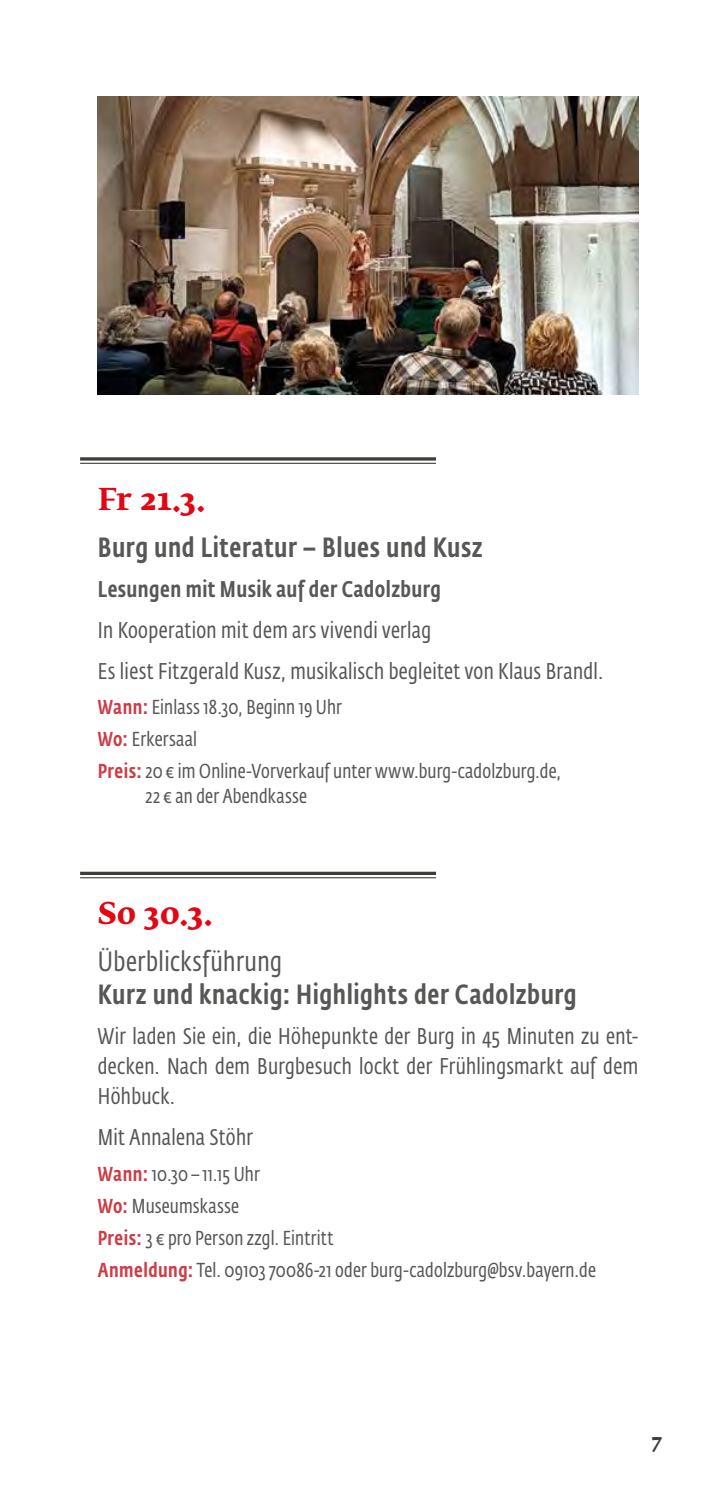
<style>
.page{position:relative;width:709px;height:1489px;background:#fff}
.page>*{position:absolute;margin:0;border:0;box-sizing:border-box;transform-origin:0 0}
.t1{font:700 30px "Fedra Serif B Std";letter-spacing:-.005em;color:#e30613}
.t2{font:500 27.5px "Fedra Sans Cond Std";letter-spacing:.025em;color:#575756}
.t3{font:27.5px "Fedra Sans Cond Std";letter-spacing:.02em;color:#575756}
.t4{font:22.5px/30px "Fedra Sans Cond Std";letter-spacing:.015em;color:#575756}
.t5{font:500 22.5px "Fedra Sans Cond Std";letter-spacing:.02em;color:#575756}
.t6{font:20px/32px "Fedra Sans Cond Std";letter-spacing:.01em;color:#575756}
.t7{font:700 20px "Fedra Serif B Pro";color:#3e3d3a}
.s1{font-weight:500;color:#cc3d47}
</style>
<div class="page">
<img style="left:98px;top:96px;width:540px;height:298px">
<hr style="left:80px;top:457px;width:356px;height:3px;background:#3e3d3a">
<hr style="left:80px;top:463px;width:356px;height:1px;background:#3e3d3a">
<svg style="left:80px;top:871px;width:356px;height:4px"></svg>
<hr style="left:80px;top:877px;width:356px;height:1px;background:#3e3d3a">
<h1 class="t1" style="left:98px;top:477px;width:108px">Fr 21.3.</h1>
<h2 class="t2" style="left:98px;top:530px;width:386px">Burg und Literatur – Blues und Kusz</h2>
<p class="t5" style="left:98px;top:576px;width:344px">Lesungen mit Musik auf der Cadolzburg</p>
<p class="t4" style="left:98px;top:610px;width:507px;line-height:40.8px">In Kooperation mit dem ars vivendi verlag<br>Es liest Fitzgerald Kusz, musikalisch begleitet von Klaus Brandl.</p>
<p class="t6" style="left:98px;top:691px;width:464px"><span class="s1">Wann:</span> Einlass 18.30, Beginn 19 Uhr<br><span class="s1">Wo:</span> Erkersaal<br><span class="s1">Preis:</span> 20 € im Online-Vorverkauf unter www.burg-cadolzburg.de,</p>
<p class="t6" style="left:145px;top:780px;width:163px">22 € an der Abendkasse</p>
<h1 class="t1" style="left:98px;top:892px;width:116px">So 30.3.</h1>
<h2 class="t3" style="left:98px;top:945px;width:186px">Überblicksführung</h2>
<h2 class="t2" style="left:98px;top:977px;width:480px">Kurz und knackig: Highlights der Cadolzburg</h2>
<p class="t4" style="left:98px;top:1021px;width:541px;text-align:justify">Wir laden Sie ein, die Höhepunkte der Burg in 45 Minuten zu ent&shy;decken. Nach dem Burgbesuch lockt der Frühlingsmarkt auf dem Höhbuck.</p>
<p class="t4" style="left:98px;top:1122px;width:156px">Mit Annalena Stöhr</p>
<p class="t6" style="left:98px;top:1157px;width:499px"><span class="s1">Wann:</span> 10.30– 11.15 Uhr<br><span class="s1">Wo:</span> Museumskasse<br><span class="s1">Preis:</span> 3 € pro Person zzgl. Eintritt<br><span class="s1">Anmeldung:</span> Tel. 09103 70086-21 oder burg-cadolzburg@bsv.bayern.de</p>
<p class="t7" style="left:652px;top:1428px;width:12px">7</p>
</div>
